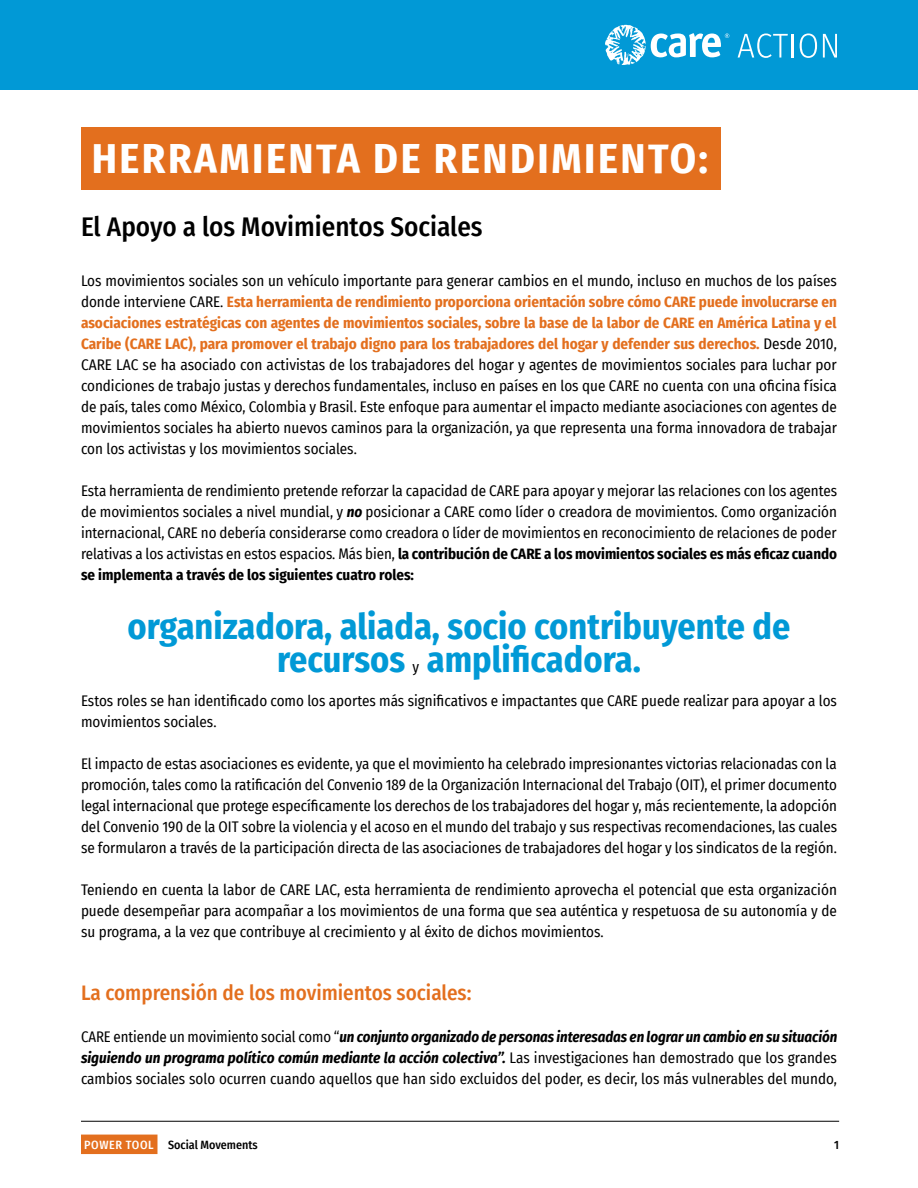
<style>
.page{position:relative;width:918px;height:1188px;background:#fff}
.page>*{position:absolute;margin:0;border:0;box-sizing:border-box;transform-origin:0 0}
.t1{font:700 42px "Fira Sans Condensed";letter-spacing:.06em;color:#fff}
.t2{font:700 36px/33px "Fira Sans Condensed";color:#0199d6}
.t3{font:500 27px "Fira Sans Condensed";color:#000}
.t4{font:500 21px "Fira Sans Condensed";color:#e36f1e}
.t5{font:15px/21px "Fira Sans Condensed";color:#000;text-align:justify}
.t6{font:500 12px "Fira Sans Condensed";color:#000}
.s1{font-weight:700;color:#e36f1e}
.s2{font-weight:700;font-style:italic}
.s3{font-weight:700}
.s4{color:#fff}
</style>
<div class="page">
<div style="left:81px;top:1135px;width:76px;height:19px;background:#e36f1e"></div>
<hr style="left:81px;top:1121px;width:758px;height:1px;background:#000">
<div style="left:81px;top:127px;width:640px;height:63px;background:#e36f1e"></div>
<div style="left:0;top:0;width:918px;height:90px;background:#0199d6"></div>
<svg style="left:605px;top:25px;width:124px;height:40px"></svg>
<svg style="left:738px;top:34px;width:50px;height:24px"></svg>
<hr style="left:792px;top:34px;width:2px;height:24px;background:#fff">
<svg style="left:800px;top:34px;width:17px;height:24px"></svg>
<svg style="left:823px;top:34px;width:14px;height:24px"></svg>
<h1 class="t1" style="left:92px;top:123px;width:618px">HERRAMIENTA DE RENDIMIENTO:</h1>
<h3 class="t3" style="left:81px;top:205px;width:403px">El Apoyo a los Movimientos Sociales</h3>
<p class="t5" style="left:81px;top:270px;width:758px">Los movimientos sociales son un vehículo importante para generar cambios en el mundo, incluso en muchos de los países donde interviene CARE. <span class="s1">Esta herramienta de rendimiento proporciona orientación sobre cómo CARE puede involucrarse en asociaciones estratégicas con agentes de movimientos sociales, sobre la base de la labor de CARE en América Latina y el Caribe (CARE LAC), para promover el trabajo digno para los trabajadores del hogar y defender sus derechos.</span> Desde 2010, CARE LAC se ha asociado con activistas de los trabajadores del hogar y agentes de movimientos sociales para luchar por condiciones de trabajo justas y derechos fundamentales, incluso en países en los que CARE no cuenta con una oficina física de país, tales como México, Colombia y Brasil. Este enfoque para aumentar el impacto mediante asociaciones con agentes de movimientos sociales ha abierto nuevos caminos para la organización, ya que representa una forma innovadora de trabajar con los activistas y los movimientos sociales.</p>
<p class="t5" style="left:81px;top:480px;width:758px">Esta herramienta de rendimiento pretende reforzar la capacidad de CARE para apoyar y mejorar las relaciones con los agentes de movimientos sociales a nivel mundial, y <span class="s2">no</span> posicionar a CARE como líder o creadora de movimientos. Como organización internacional, CARE no debería considerarse como creadora o líder de movimientos en reconocimiento de relaciones de poder relativas a los activistas en estos espacios. Más bien, <span class="s3">la contribución de CARE a los movimientos sociales es más eficaz cuando se implementa a través de los siguientes cuatro roles:</span></p>
<h2 class="t2" style="left:277px;top:608px;width:515px;text-indent:-149px">organizadora, aliada, socio contribuyente de recursos</h2>
<h2 class="t2" style="left:427px;top:641px;width:216px">amplificadora.</h2>
<p class="t5" style="left:413px;top:656px;width:8px">y</p>
<p class="t5" style="left:81px;top:689px;width:758px">Estos roles se han identificado como los aportes más significativos e impactantes que CARE puede realizar para apoyar a los movimientos sociales.</p>
<p class="t5" style="left:81px;top:752px;width:758px">El impacto de estas asociaciones es evidente, ya que el movimiento ha celebrado impresionantes victorias relacionadas con la promoción, tales como la ratificación del Convenio 189 de la Organización Internacional del Trabajo (OIT), el primer documento legal internacional que protege específicamente los derechos de los trabajadores del hogar y, más recientemente, la adopción del Convenio 190 de la OIT sobre la violencia y el acoso en el mundo del trabajo y sus respectivas recomendaciones, las cuales se formularon a través de la participación directa de las asociaciones de trabajadores del hogar y los sindicatos de la región.</p>
<p class="t5" style="left:81px;top:878px;width:758px">Teniendo en cuenta la labor de CARE LAC, esta herramienta de rendimiento aprovecha el potencial que esta organización puede desempeñar para acompañar a los movimientos de una forma que sea auténtica y respetuosa de su autonomía y de su programa, a la vez que contribuye al crecimiento y al éxito de dichos movimientos.</p>
<h3 class="t4" style="left:81px;top:975px;width:392px">La comprensión de los movimientos sociales:</h3>
<p class="t5" style="left:81px;top:1025px;width:758px">CARE entiende un movimiento social como “<span class="s2">un conjunto organizado de personas interesadas en lograr un cambio en su situación siguiendo un programa político común mediante la acción colectiva”.</span> Las investigaciones han demostrado que los grandes cambios sociales solo ocurren cuando aquellos que han sido excluidos del poder, es decir, los más vulnerables del mundo,</p>
<p class="t6" style="left:84px;top:1135px;width:175px"><span class="s4">POWER TOOL</span> Social Movements</p>
<p class="t6" style="left:834px;top:1135px;width:6px">1</p>
</div>
